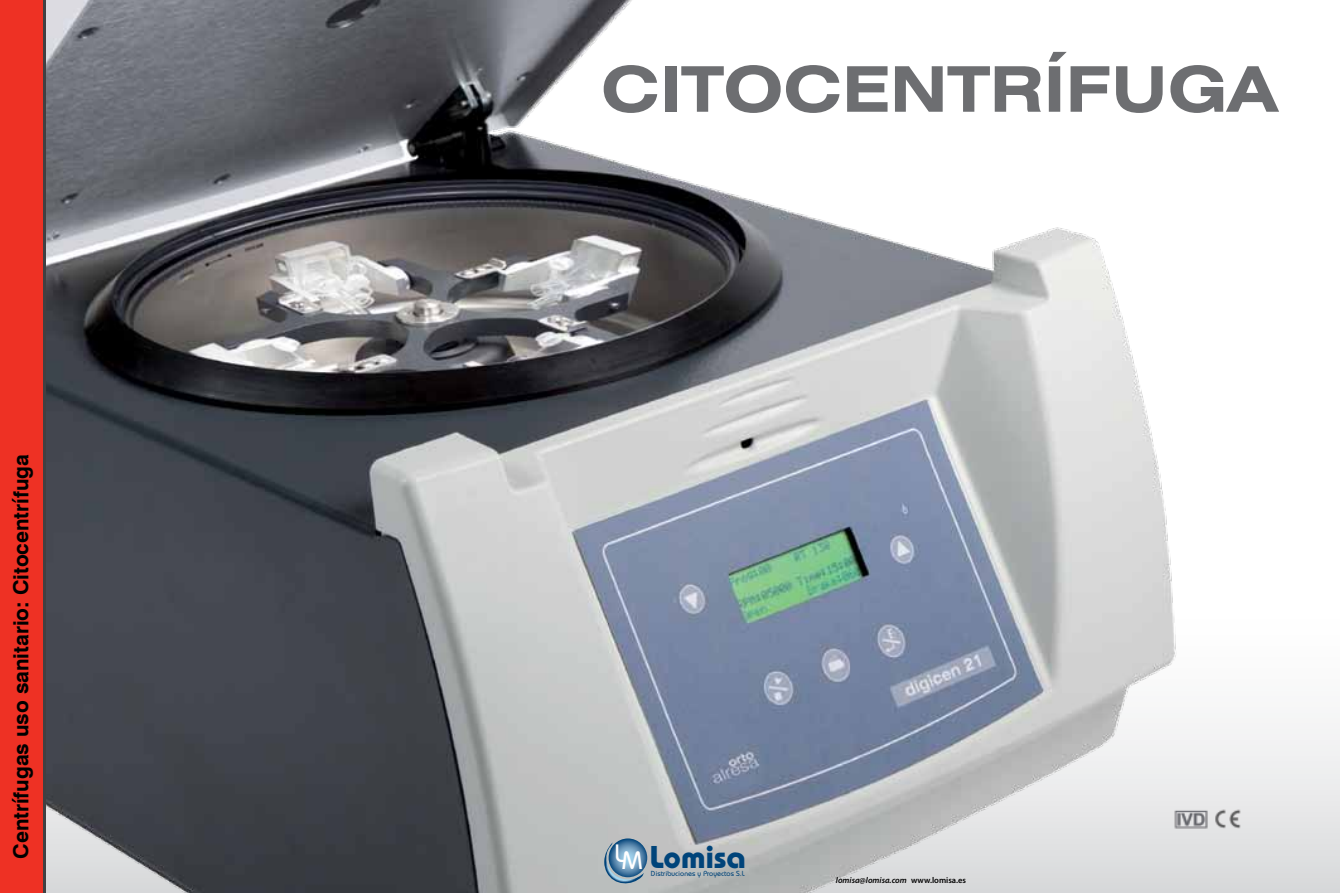
<style>
.page{position:relative;width:1340px;height:893px;background:#fff}
.page>*{position:absolute;margin:0;border:0;box-sizing:border-box;transform-origin:0 0}
.t1{font:700 expanded 63px "Swiss 721 BT";color:#6d6e71}
.t2{font:700 31.5px "Bahamas";color:#00447a}
.t3{font:700 21px "Swiss 721 BT";color:#000}
.t4{font:italic 600 8.4px "Myriad Pro";color:#000}
.t5{font:7.35px "Bahamas Plain";letter-spacing:.005em;color:#00447a}
.s1{font-family:"Bahamas Plain";font-weight:400;font-size:25.03px;color:#fff}
.s2{font-style:normal}
</style>
<div class="page">
<div style="left:0;top:593px;width:1339px;height:300px;background:linear-gradient(to bottom,#fff,#dbdcdd)"></div>
<img style="left:45px;top:0;width:1155px;height:893px">
<div style="left:0;top:0;width:45px;height:893px;background:linear-gradient(to bottom,#ee3124,#ee3124)"></div>
<div style="left:0;top:0;width:42px;height:893px;background:#ee3124"></div>
<img style="left:1172px;top:808px;width:69px;height:22px">
<svg style="left:608px;top:838px;width:39px;height:39px"></svg>
<svg style="left:602px;top:842px;width:42px;height:44px"></svg>
<p class="t3" style="left:8px;top:859px;width:406px;rotate:-90deg">Centrífugas uso sanitario: Citocentrífuga</p>
<h1 class="t1" style="left:601px;top:51px;width:677px">CITOCENTRÍFUGA</h1>
<h2 class="t2" style="left:614px;top:838px;width:133px"><sup>L</sup><span class="s1">M</span> Lomisa</h2>
<p class="t5" style="left:651px;top:869px;width:95px">Distribuciones y Proyectos S.L</p>
<p class="t4" style="left:835px;top:875px;width:132px">lomisa@lomisa.com <span class="s2">www.lomisa.es</span></p>
</div>
